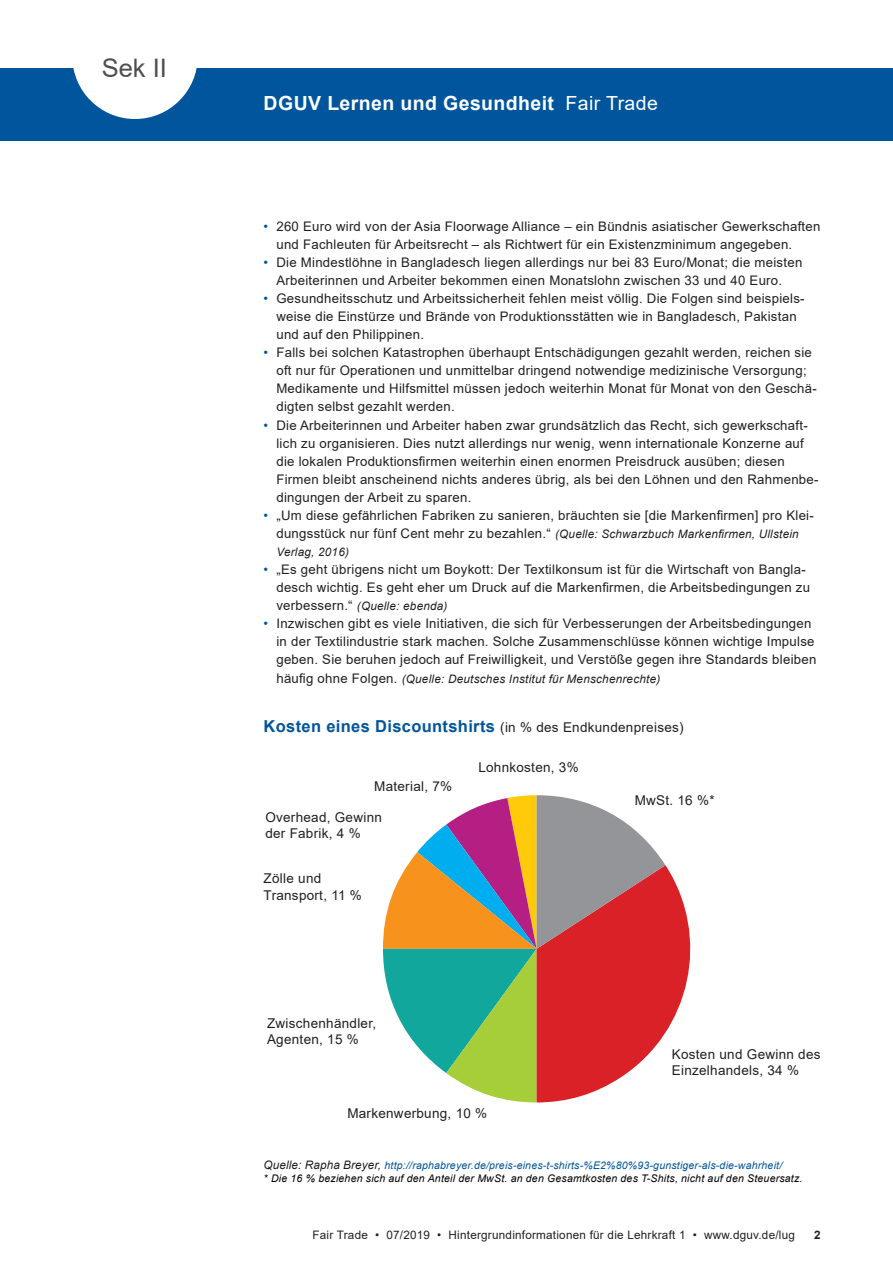
<style>
.page{position:relative;width:893px;height:1263px;background:#fff}
.page>*{position:absolute;margin:0;border:0;box-sizing:border-box;transform-origin:0 0}
.t1{font:25.5px "Arial";color:#4d4f51}
.t2{font:700 19.5px "Arial";letter-spacing:.02em;color:#fff}
.t3{font:19.5px "Arial";letter-spacing:.02em;color:#fff}
.t4{font:700 16.5px "Arial";letter-spacing:.02em;color:#01559c}
.t5{font:13.5px/16.2px "Arial";letter-spacing:.02em;color:#231f20}
.t6{font:13.2px/18px "Arial";letter-spacing:.02em;color:#231f20}
.t7{font:italic 11.7px/18.1px "Arial";letter-spacing:.02em;color:#231f20}
.t8{font:11.7px "Arial";letter-spacing:.02em;color:#231f20}
.t9{font:700 11.7px "Arial";color:#231f20}
.t10{font:italic 10.5px/13.5px "Arial";letter-spacing:.02em;color:#000001}
.s1{color:#01559c}
.s2{font-style:normal;font-size:13.2px}
.s3{font-weight:400;font-size:13.5px;color:#231f20}
.s4{font-size:11.7px;color:#231f20}
</style>
<div class="page">
<div style="left:0;top:68px;width:893px;height:72px;background:#01559c"></div>
<svg style="left:73px;top:68px;width:124px;height:51px"></svg>
<svg style="left:383px;top:795px;width:307px;height:307px"></svg>
<h1 class="t1" style="left:102px;top:50px;width:67px">Sek II</h1>
<h2 class="t2" style="left:264px;top:89px;width:292px">DGUV Lernen und Gesundheit</h2>
<h2 class="t3" style="left:566px;top:89px;width:94px">Fair Trade</h2>
<p class="t6" style="left:276px;top:217px;width:546px;text-indent:-13px"><span class="s1">•</span> 260 Euro wird von der Asia Floorwage Alliance – ein Bündnis asiatischer Gewerkschaften und Fachleuten für Arbeitsrecht – als Richtwert für ein Existenzminimum angegeben.</p>
<p class="t6" style="left:264px;top:253px;width:540px;text-align:center"><span class="s1">•</span> Die Mindestlöhne in Bangladesch liegen allerdings nur bei 83 Euro/Monat; die meisten<br>Arbeiterinnen und Arbeiter bekommen einen Monatslohn zwischen 33 und 40 Euro.</p>
<p class="t6" style="left:276px;top:289px;width:530px;text-indent:-13px"><span class="s1">•</span> Gesundheitsschutz und Arbeitssicherheit fehlen meist völlig. Die Folgen sind beispiels&shy;weise die Einstürze und Brände von Produktionsstätten wie in Bangladesch, Pakistan und auf den Philippinen.</p>
<p class="t6" style="left:276px;top:343px;width:542px;text-indent:-13px"><span class="s1">•</span> Falls bei solchen Katastrophen überhaupt Entschädigungen gezahlt werden, reichen sie oft nur für Operationen und unmittelbar dringend notwendige medizinische Versorgung; Medikamente und Hilfsmittel müssen jedoch weiterhin Monat für Monat von den Geschä&shy;digten selbst gezahlt werden.</p>
<p class="t6" style="left:276px;top:416px;width:544px;text-indent:-13px"><span class="s1">•</span> Die Arbeiterinnen und Arbeiter haben zwar grundsätzlich das Recht, sich gewerkschaft&shy;lich zu organisieren. Dies nutzt allerdings nur wenig, wenn internationale Konzerne auf die lokalen Produktionsfirmen weiterhin einen enormen Preisdruck ausüben; diesen Firmen bleibt anscheinend nichts anderes übrig, als bei den Löhnen und den Rahmenbe&shy;dingungen der Arbeit zu sparen.</p>
<p class="t6" style="left:264px;top:506px;width:552px"><span class="s1">•</span> „Um diese gefährlichen Fabriken zu sanieren, bräuchten sie [die Markenfirmen] pro Klei-</p>
<p class="t7" style="left:276px;top:525px;width:524px"><span class="s2">dungsstück nur fünf Cent mehr zu bezahlen.“</span> (Quelle: Schwarzbuch Markenfirmen, Ullstein<br>Verlag, 2016)</p>
<p class="t6" style="left:276px;top:560px;width:535px;text-indent:-13px"><span class="s1">•</span> „Es geht übrigens nicht um Boykott: Der Textilkonsum ist für die Wirtschaft von Bangla&shy;desch wichtig. Es geht eher um Druck auf die Markenfirmen, die Arbeitsbedingungen zu</p>
<p class="t7" style="left:276px;top:597px;width:173px"><span class="s2">verbessern.“</span> (Quelle: ebenda)</p>
<p class="t6" style="left:276px;top:615px;width:541px;text-indent:-13px"><span class="s1">•</span> Inzwischen gibt es viele Initiativen, die sich für Verbesserungen der Arbeitsbedingungen in der Textilindustrie stark machen. Solche Zusammenschlüsse können wichtige Impulse geben. Sie beruhen jedoch auf Freiwilligkeit, und Verstöße gegen ihre Standards bleiben</p>
<p class="t7" style="left:276px;top:669px;width:385px"><span class="s2">häufig ohne Folgen.</span> (Quelle: Deutsches Institut für Menschenrechte)</p>
<p class="t4" style="left:264px;top:714px;width:421px">Kosten eines Discountshirts <span class="s3">(in % des Endkundenpreises)</span></p>
<p class="t5" style="left:374px;top:778px;width:79px">Material, 7%</p>
<p class="t5" style="left:265px;top:809px;width:118px">Overhead, Gewinn der Fabrik, 4 %</p>
<p class="t5" style="left:264px;top:870px;width:100px">Zölle und<br>Transport, 11 %</p>
<p class="t5" style="left:478px;top:758px;width:102px">Lohnkosten, 3%</p>
<p class="t5" style="left:267px;top:1015px;width:111px">Zwischenhändler,<br>Agenten, 15 %</p>
<p class="t5" style="left:347px;top:1105px;width:141px">Markenwerbung, 10 %</p>
<p class="t5" style="left:635px;top:792px;width:81px">MwSt. 16 %*</p>
<p class="t5" style="left:672px;top:1046px;width:150px">Kosten und Gewinn des<br>Einzelhandels, 34 %</p>
<p class="t10" style="left:264px;top:1158px;width:540px"><span class="s4">Quelle: Rapha Breyer,</span> <span class="s1">http://raphabreyer.de/preis-eines-t-shirts-%E2%80%93-gunstiger-als-die-wahrheit/<br></span>* Die 16 % beziehen sich auf den Anteil der MwSt. an den Gesamtkosten des T-Shits, nicht auf den Steuersatz.</p>
<p class="t8" style="left:312px;top:1227px;width:484px">Fair Trade • 07/2019 • Hintergrundinformationen für die Lehrkraft 1 • www.dguv.de/lug</p>
<p class="t9" style="left:814px;top:1227px;width:8px">2</p>
</div>
